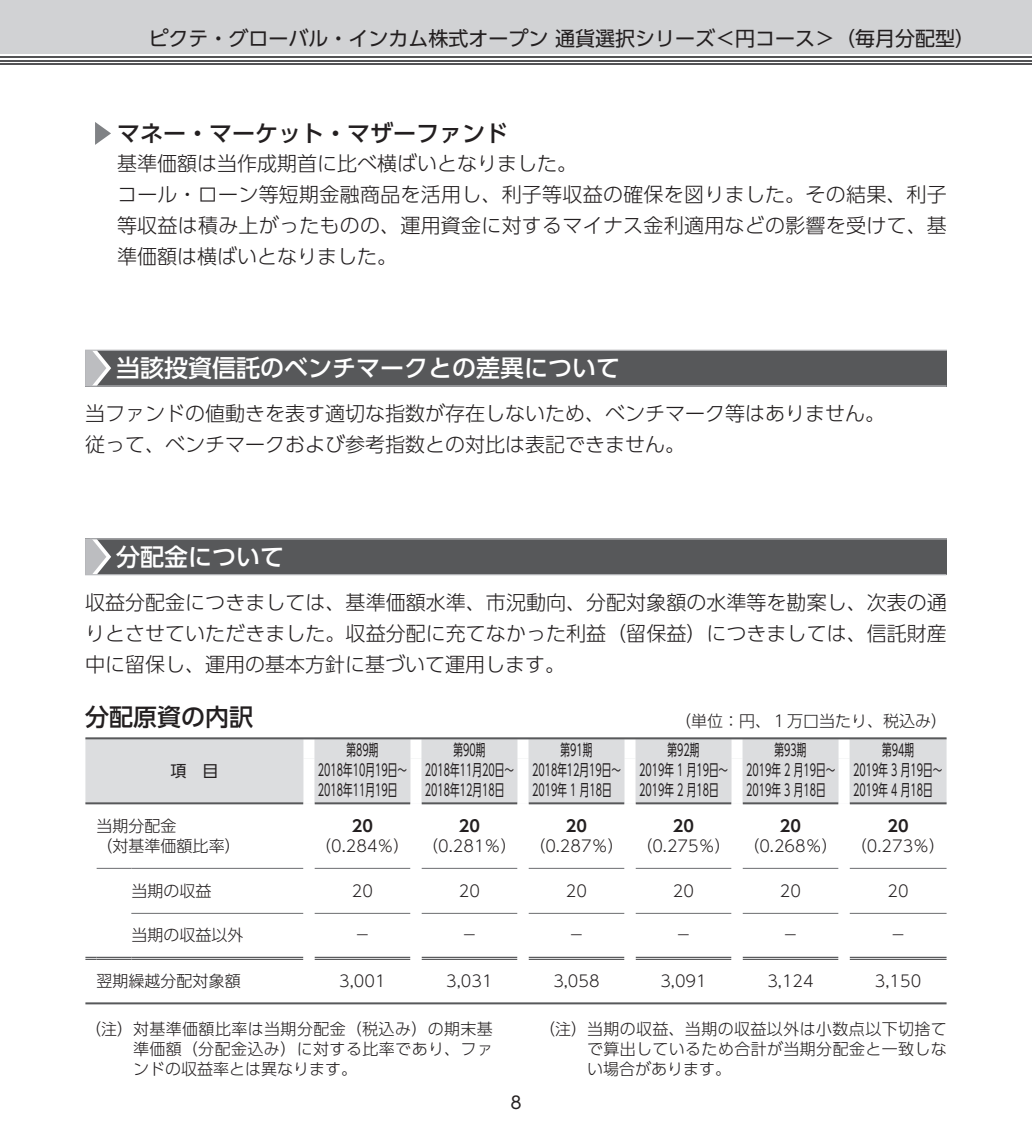
<style>
.page{position:relative;width:1032px;height:1134px;background:#fff}
.page>*{position:absolute;margin:0;border:0;box-sizing:border-box;transform-origin:0 0}
.t1{font:24px "UD Shin Go Pro Medium 90 msp RKSJ H";color:#fff}
.t2{font:24px "UD Shin Go Pro Medium 90 msp RKSJ H";color:#231f20}
.t3{font:23px "UD Shin Go Pro Medium 90 msp RKSJ H";color:#231f20}
.t4{font:20px/31px "UD Shin Go Pro Light 90 msp RKSJ H";color:#231f20}
.t5{font:20px "UD Shin Go Pro Regular 90 msp RKSJ H";color:#231f20}
.t6{font:17px "UD Shin Go Pro Regular 90 msp RKSJ H";color:#231f20}
.t7{font:16px/20px "UD Shin Go Pro Light 90 msp RKSJ H";color:#231f20;text-align:justify}
.t8{font:16px/20px "UD Shin Go Pro Regular 90 msp RKSJ H";color:#231f20;scale:.6 1}
.t9{font:16px "UD Shin Go Pro De Bold 90 msp RKSJ H";color:#231f20}
.t10{font:16px "UD Shin Go Pro Regular 90 msp RKSJ H";color:#231f20}
</style>
<div class="page">
<div style="left:0;top:0;width:1032px;height:54px;background:#d1d2d4"></div>
<hr style="left:0;top:63px;width:1032px;height:2px;background:#535355">
<hr style="left:0;top:60px;width:1032px;height:1px;background:#535355">
<hr style="left:0;top:56px;width:1032px;height:2px;background:#535355">
<svg style="left:95px;top:122px;width:16px;height:23px"></svg>
<div style="left:85px;top:350px;width:862px;height:36px;background:#57585a"></div>
<hr style="left:85px;top:385px;width:861px;height:2px;background:#bcbdc0">
<hr style="left:85px;top:350px;width:862px;height:1px;background:#bcbdc0">
<svg style="left:85px;top:350px;width:26px;height:36px"></svg>
<div style="left:85px;top:539px;width:862px;height:36px;background:#57585a"></div>
<hr style="left:85px;top:574px;width:861px;height:1px;background:#bcbdc0">
<hr style="left:85px;top:538px;width:862px;height:1px;background:#bcbdc0">
<svg style="left:85px;top:539px;width:26px;height:36px"></svg>
<div style="left:85px;top:739px;width:861px;height:63px;background:#dcdddf"></div>
<hr style="left:314px;top:868px;width:96px;height:1px;background:#6c6d70">
<hr style="left:421px;top:868px;width:96px;height:1px;background:#6c6d70">
<hr style="left:528px;top:868px;width:96px;height:1px;background:#6c6d70">
<hr style="left:635px;top:868px;width:96px;height:1px;background:#6c6d70">
<hr style="left:742px;top:868px;width:96px;height:1px;background:#6c6d70">
<hr style="left:849px;top:868px;width:97px;height:1px;background:#6c6d70">
<hr style="left:314px;top:913px;width:96px;height:1px;background:#6c6d70">
<hr style="left:421px;top:913px;width:96px;height:1px;background:#6c6d70">
<hr style="left:528px;top:913px;width:96px;height:1px;background:#6c6d70">
<hr style="left:635px;top:913px;width:96px;height:1px;background:#6c6d70">
<hr style="left:742px;top:913px;width:96px;height:1px;background:#6c6d70">
<hr style="left:849px;top:913px;width:97px;height:1px;background:#6c6d70">
<hr style="left:131px;top:868px;width:172px;height:1px;background:#6c6d70">
<hr style="left:131px;top:913px;width:172px;height:1px;background:#6c6d70">
<hr style="left:97px;top:868px;width:34px;height:1px;background:#6c6d70">
<hr style="left:85px;top:802px;width:218px;height:2px;background:#57585a">
<hr style="left:314px;top:802px;width:96px;height:2px;background:#57585a">
<hr style="left:421px;top:802px;width:96px;height:2px;background:#57585a">
<hr style="left:528px;top:802px;width:96px;height:2px;background:#57585a">
<hr style="left:635px;top:802px;width:96px;height:2px;background:#57585a">
<hr style="left:742px;top:802px;width:96px;height:2px;background:#57585a">
<hr style="left:849px;top:802px;width:97px;height:2px;background:#57585a">
<svg style="left:85px;top:957px;width:12px;height:3px"></svg>
<hr style="left:97px;top:957px;width:34px;height:1px;background:#57585a">
<hr style="left:97px;top:959px;width:34px;height:1px;background:#57585a">
<hr style="left:131px;top:957px;width:172px;height:1px;background:#57585a">
<hr style="left:131px;top:959px;width:172px;height:1px;background:#57585a">
<hr style="left:314px;top:957px;width:96px;height:1px;background:#57585a">
<hr style="left:314px;top:959px;width:96px;height:1px;background:#57585a">
<hr style="left:421px;top:957px;width:96px;height:1px;background:#57585a">
<hr style="left:421px;top:959px;width:96px;height:1px;background:#57585a">
<hr style="left:528px;top:957px;width:96px;height:1px;background:#57585a">
<hr style="left:528px;top:959px;width:96px;height:1px;background:#57585a">
<hr style="left:635px;top:957px;width:96px;height:1px;background:#57585a">
<hr style="left:635px;top:959px;width:96px;height:1px;background:#57585a">
<hr style="left:742px;top:957px;width:96px;height:1px;background:#57585a">
<hr style="left:742px;top:959px;width:96px;height:1px;background:#57585a">
<hr style="left:849px;top:957px;width:97px;height:1px;background:#57585a">
<hr style="left:849px;top:959px;width:97px;height:1px;background:#57585a">
<div style="left:303px;top:739px;width:11px;height:19px;background:#fff"></div>
<div style="left:303px;top:758px;width:11px;height:45px;background:#fff"></div>
<div style="left:410px;top:739px;width:11px;height:19px;background:#fff"></div>
<div style="left:517px;top:739px;width:11px;height:19px;background:#fff"></div>
<div style="left:624px;top:739px;width:11px;height:19px;background:#fff"></div>
<div style="left:731px;top:739px;width:11px;height:19px;background:#fff"></div>
<div style="left:838px;top:739px;width:11px;height:19px;background:#fff"></div>
<div style="left:410px;top:758px;width:11px;height:45px;background:#fff"></div>
<div style="left:517px;top:758px;width:11px;height:45px;background:#fff"></div>
<div style="left:624px;top:758px;width:11px;height:45px;background:#fff"></div>
<div style="left:731px;top:758px;width:11px;height:45px;background:#fff"></div>
<div style="left:838px;top:758px;width:11px;height:45px;background:#fff"></div>
<hr style="left:85px;top:737px;width:861px;height:2px;background:#57585a">
<hr style="left:85px;top:1002px;width:861px;height:2px;background:#57585a">
<p class="t5" style="left:148px;top:31px;width:828px">ピクテ・グローバル・インカム株式オープン 通貨選択シリーズ＜円コース＞（毎月分配型）</p>
<p class="t3" style="left:117px;top:125px;width:393px">マネー・マーケット・マザーファンド</p>
<p class="t4" style="left:117px;top:150px;width:831px">基準価額は当作成期首に比べ横ばいとなりました。<br>コール・ローン等短期金融商品を活用し、利子等収益の確保を図りました。その結果、利子等収益は積み上がったものの、運用資金に対するマイナス金利適用などの影響を受けて、基準価額は横ばいとなりました。</p>
<p class="t1" style="left:116px;top:359px;width:506px">当該投資信託のベンチマークとの差異について</p>
<p class="t4" style="left:85px;top:401px;width:801px">当ファンドの値動きを表す適切な指数が存在しないため、ベンチマーク等はありません。従って、ベンチマークおよび参考指数との対比は表記できません。</p>
<p class="t1" style="left:116px;top:548px;width:170px">分配金について</p>
<p class="t4" style="left:85px;top:590px;width:863px;text-align:justify">収益分配金につきましては、基準価額水準、市況動向、分配対象額の水準等を勘案し、次表の通りとさせていただきました。収益分配に充てなかった利益（留保益）につきましては、信託財産中に留保し、運用の基本方針に基づいて運用します。</p>
<p class="t2" style="left:85px;top:708px;width:170px">分配原資の内訳</p>
<p class="t7" style="left:675px;top:713px;width:273px">（単位：円、１万口当たり、税込み）</p>
<p class="t10" style="left:170px;top:765px;width:49px">項　目</p>
<p class="t8" style="left:346px;top:742px;width:55px">第89期</p>
<p class="t8" style="left:453px;top:742px;width:55px">第90期</p>
<p class="t8" style="left:560px;top:742px;width:55px">第91期</p>
<p class="t8" style="left:667px;top:742px;width:55px">第92期</p>
<p class="t8" style="left:774px;top:742px;width:55px">第93期</p>
<p class="t8" style="left:882px;top:742px;width:55px">第94期</p>
<p class="t8" style="left:318px;top:762px;width:150px">2018年10月19日～<br>2018年11月19日</p>
<p class="t8" style="left:425px;top:762px;width:150px">2018年11月20日～<br>2018年12月18日</p>
<p class="t8" style="left:532px;top:762px;width:150px">2018年12月19日～<br>2019年 １ 月18日</p>
<p class="t8" style="left:639px;top:762px;width:150px">2019年 １ 月19日～<br>2019年 ２ 月18日</p>
<p class="t8" style="left:746px;top:762px;width:150px">2019年 ２ 月19日～<br>2019年 ３ 月18日</p>
<p class="t8" style="left:853px;top:762px;width:150px">2019年 ３ 月19日～<br>2019年 ４ 月18日</p>
<p class="t7" style="left:97px;top:818px;width:145px">当期分配金<br>（対基準価額比率）</p>
<p class="t9" style="left:352px;top:820px;width:23px">20</p>
<p class="t9" style="left:459px;top:820px;width:23px">20</p>
<p class="t9" style="left:566px;top:820px;width:23px">20</p>
<p class="t9" style="left:673px;top:820px;width:23px">20</p>
<p class="t9" style="left:780px;top:820px;width:23px">20</p>
<p class="t9" style="left:887px;top:820px;width:23px">20</p>
<p class="t7" style="left:315px;top:838px;width:631px">（0.284％） （0.281％） （0.287％） （0.275％） （0.268％） （0.273％）</p>
<p class="t7" style="left:131px;top:883px;width:81px">当期の収益</p>
<p class="t7" style="left:352px;top:883px;width:23px">20</p>
<p class="t7" style="left:459px;top:883px;width:23px">20</p>
<p class="t7" style="left:566px;top:883px;width:23px">20</p>
<p class="t7" style="left:673px;top:883px;width:23px">20</p>
<p class="t7" style="left:780px;top:883px;width:23px">20</p>
<p class="t7" style="left:887px;top:883px;width:23px">20</p>
<p class="t7" style="left:131px;top:927px;width:113px">当期の収益以外</p>
<p class="t7" style="left:354px;top:927px;width:17px">－</p>
<p class="t7" style="left:461px;top:927px;width:17px">－</p>
<p class="t7" style="left:568px;top:927px;width:17px">－</p>
<p class="t7" style="left:675px;top:927px;width:17px">－</p>
<p class="t7" style="left:782px;top:927px;width:17px">－</p>
<p class="t7" style="left:890px;top:927px;width:17px">－</p>
<p class="t7" style="left:97px;top:973px;width:145px">翌期繰越分配対象額</p>
<p class="t7" style="left:339px;top:973px;width:48px">3,001</p>
<p class="t7" style="left:446px;top:973px;width:48px">3,031</p>
<p class="t7" style="left:553px;top:973px;width:48px">3,058</p>
<p class="t7" style="left:660px;top:973px;width:48px">3,091</p>
<p class="t7" style="left:767px;top:973px;width:48px">3,124</p>
<p class="t7" style="left:875px;top:973px;width:48px">3,150</p>
<p class="t7" style="left:133px;top:1021px;width:361px;text-indent:-48px">（注） 対基準価額比率は当期分配金（税込み）の期末基準価額（分配金込み）に対する比率であり、ファンドの収益率とは異なります。</p>
<p class="t7" style="left:587px;top:1021px;width:361px;text-indent:-48px">（注） 当期の収益、当期の収益以外は小数点以下切捨てで算出しているため合計が当期分配金と一致しない場合があります。</p>
<p class="t6" style="left:510px;top:1096px;width:13px">8</p>
</div>
